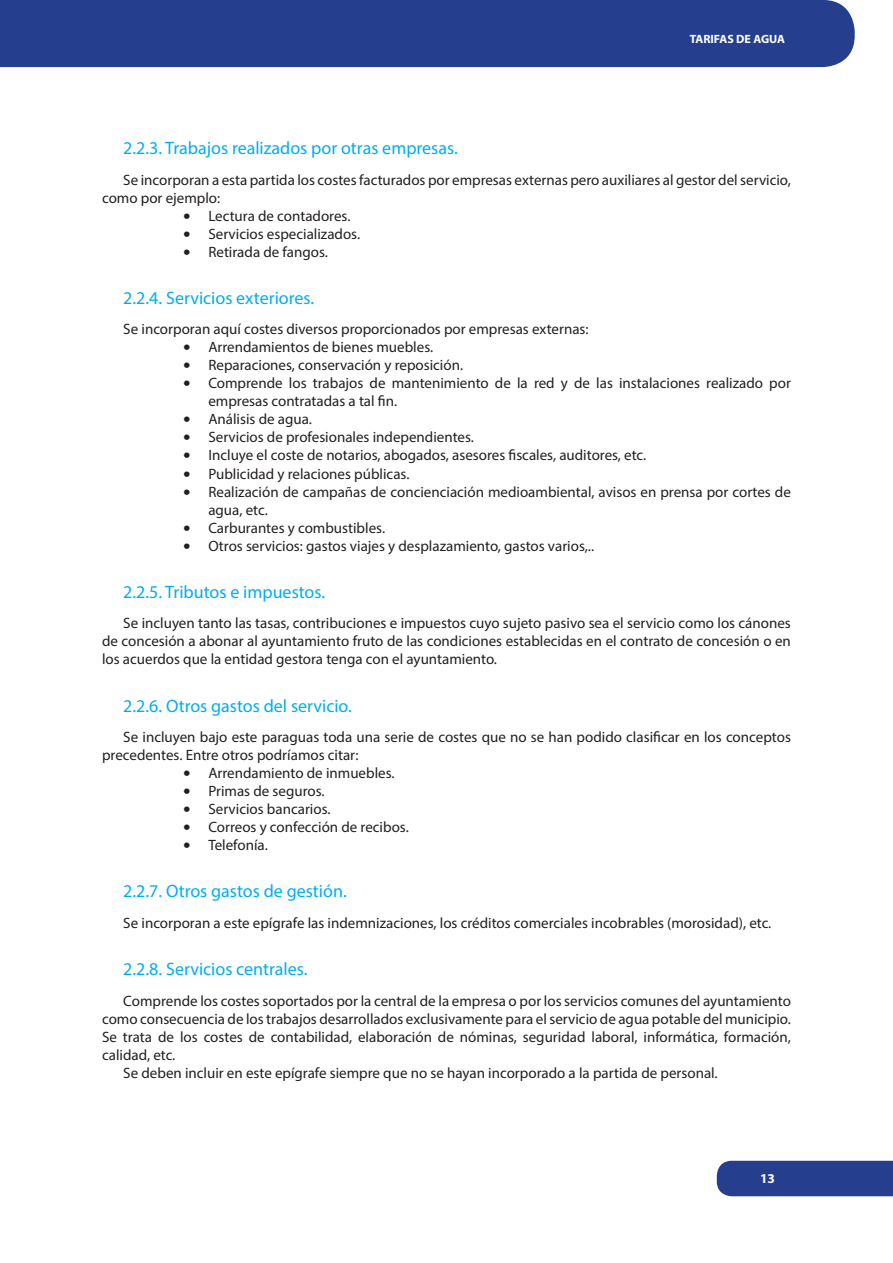
<style>
.page{position:relative;width:893px;height:1263px;background:#fff}
.page>*{position:absolute;margin:0;border:0;box-sizing:border-box;transform-origin:0 0}
.Título_3_PEQUEÑO{font:18px "Myriad Pro";color:#00aeef}
.Párrafo{font:15px/18px "Myriad Pro";color:#231f20}
.t1{font:700 13.5px "Myriad Pro";color:#fff}
.t2{font:700 12px "Myriad Pro";color:#fff}
.s1{font-family:"Verdana"}
</style>
<div class="page">
<div style="left:717px;top:1161px;width:176px;height:35px;background:#253f8e"></div>
<div style="left:0;top:0;width:855px;height:67px;background:#253f8e"></div>
<p class="t2" style="left:690px;top:31px;width:97px">TARIFAS DE AGUA</p>
<p class="Título_3_PEQUEÑO" style="left:123px;top:137px;width:336px">2.2.3. Trabajos realizados por otras empresas.</p>
<p class="Párrafo" style="left:102px;top:170px;width:690px;text-indent:21px">Se incorporan a esta partida los costes facturados por empresas externas pero auxiliares al gestor del servicio, como por ejemplo:</p>
<p class="Párrafo" style="left:183px;top:206px;width:169px"><span class="s1">•</span> Lectura de contadores.</p>
<p class="Párrafo" style="left:183px;top:224px;width:179px"><span class="s1">•</span> Servicios especializados.</p>
<p class="Párrafo" style="left:183px;top:242px;width:147px"><span class="s1">•</span> Retirada de fangos.</p>
<p class="Título_3_PEQUEÑO" style="left:123px;top:287px;width:192px">2.2.4. Servicios exteriores.</p>
<p class="Párrafo" style="left:123px;top:320px;width:467px">Se incorporan aquí costes diversos proporcionados por empresas externas:</p>
<p class="Párrafo" style="left:183px;top:338px;width:252px"><span class="s1">•</span> Arrendamientos de bienes muebles.</p>
<p class="Párrafo" style="left:183px;top:356px;width:282px"><span class="s1">•</span> Reparaciones, conservación y reposición.</p>
<p class="Párrafo" style="left:208px;top:374px;width:584px;text-indent:-26px"><span class="s1">•</span> Comprende los trabajos de mantenimiento de la red y de las instalaciones realizado por empresas contratadas a tal fin.</p>
<p class="Párrafo" style="left:183px;top:410px;width:131px"><span class="s1">•</span> Análisis de agua.</p>
<p class="Párrafo" style="left:183px;top:428px;width:293px"><span class="s1">•</span> Servicios de profesionales independientes.</p>
<p class="Párrafo" style="left:183px;top:446px;width:465px"><span class="s1">•</span> Incluye el coste de notarios, abogados, asesores fiscales, auditores, etc.</p>
<p class="Párrafo" style="left:183px;top:464px;width:228px"><span class="s1">•</span> Publicidad y relaciones públicas.</p>
<p class="Párrafo" style="left:208px;top:482px;width:584px;text-indent:-26px"><span class="s1">•</span> Realización de campañas de concienciación medioambiental, avisos en prensa por cortes de agua, etc.</p>
<p class="Párrafo" style="left:183px;top:518px;width:204px"><span class="s1">•</span> Carburantes y combustibles.</p>
<p class="Párrafo" style="left:183px;top:536px;width:413px"><span class="s1">•</span> Otros servicios: gastos viajes y desplazamiento, gastos varios,..</p>
<p class="Título_3_PEQUEÑO" style="left:123px;top:580px;width:203px">2.2.5. Tributos e impuestos.</p>
<p class="Párrafo" style="left:102px;top:614px;width:690px;text-align:justify;text-indent:21px">Se incluyen tanto las tasas, contribuciones e impuestos cuyo sujeto pasivo sea el servicio como los cánones de concesión a abonar al ayuntamiento fruto de las condiciones establecidas en el contrato de concesión o en los acuerdos que la entidad gestora tenga con el ayuntamiento.</p>
<p class="Título_3_PEQUEÑO" style="left:123px;top:694px;width:230px">2.2.6. Otros gastos del servicio.</p>
<p class="Párrafo" style="left:102px;top:728px;width:690px;text-indent:21px">Se incluyen bajo este paraguas toda una serie de costes que no se han podido clasificar en los conceptos precedentes. Entre otros podríamos citar:</p>
<p class="Párrafo" style="left:183px;top:764px;width:213px"><span class="s1">•</span> Arrendamiento de inmuebles.</p>
<p class="Párrafo" style="left:183px;top:782px;width:143px"><span class="s1">•</span> Primas de seguros.</p>
<p class="Párrafo" style="left:183px;top:800px;width:149px"><span class="s1">•</span> Servicios bancarios.</p>
<p class="Párrafo" style="left:183px;top:818px;width:227px"><span class="s1">•</span> Correos y confección de recibos.</p>
<p class="Párrafo" style="left:183px;top:836px;width:87px"><span class="s1">•</span> Telefonía.</p>
<p class="Título_3_PEQUEÑO" style="left:123px;top:880px;width:225px">2.2.7. Otros gastos de gestión.</p>
<p class="Párrafo" style="left:123px;top:914px;width:650px">Se incorporan a este epígrafe las indemnizaciones, los créditos comerciales incobrables (morosidad), etc.</p>
<p class="Título_3_PEQUEÑO" style="left:123px;top:958px;width:186px">2.2.8. Servicios centrales.</p>
<p class="Párrafo" style="left:102px;top:992px;width:690px;text-align:justify;text-indent:21px">Comprende los costes soportados por la central de la empresa o por los servicios comunes del ayuntamiento como consecuencia de los trabajos desarrollados exclusivamente para el servicio de agua potable del municipio.<br>Se trata de los costes de contabilidad, elaboración de nóminas, seguridad laboral, informática, formación, calidad, etc.</p>
<p class="Párrafo" style="left:123px;top:1064px;width:596px">Se deben incluir en este epígrafe siempre que no se hayan incorporado a la partida de personal.</p>
<p class="t1" style="left:760px;top:1169px;width:16px">13</p>
</div>
